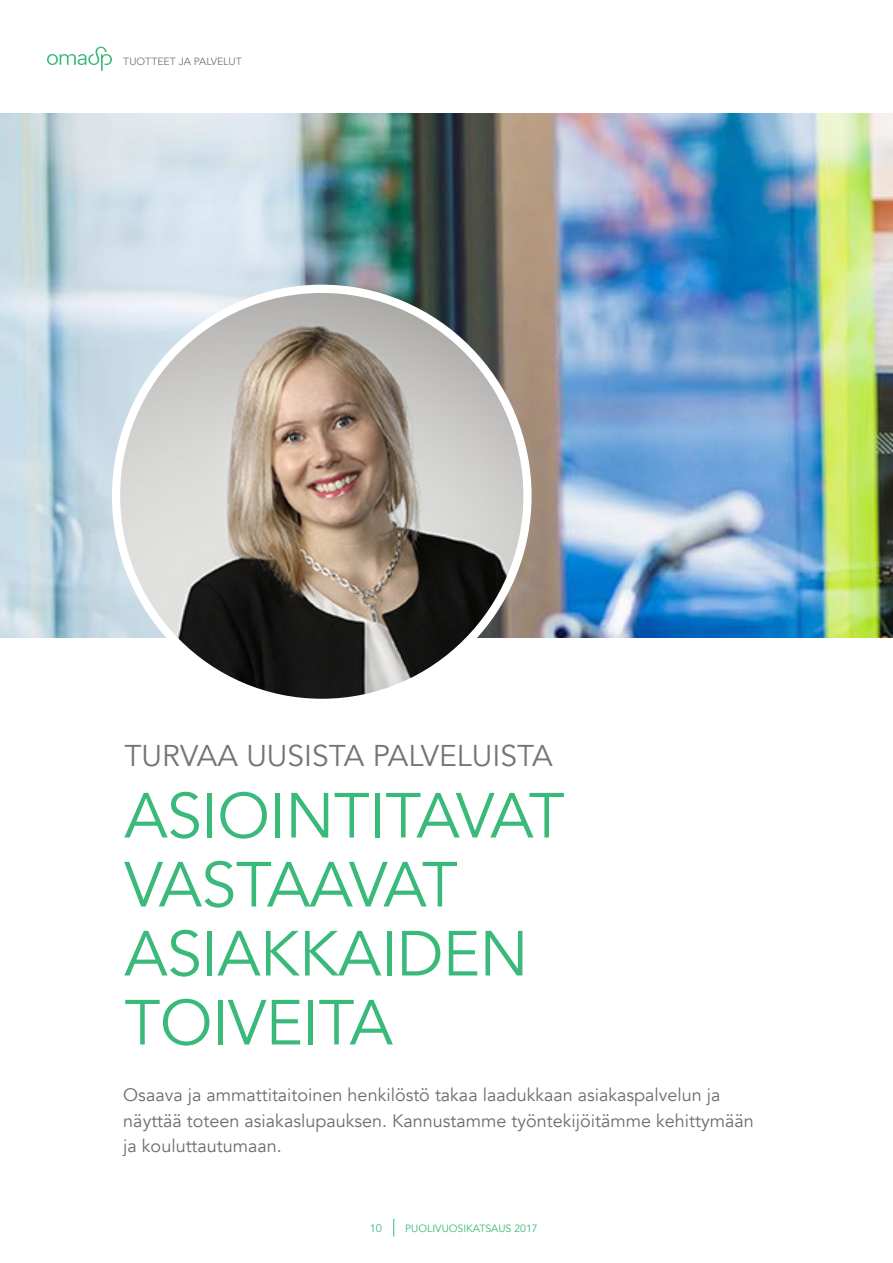
<style>
.page{position:relative;width:893px;height:1263px;background:#fff}
.page>*{position:absolute;margin:0;border:0;box-sizing:border-box;transform-origin:0 0}
.t1{font:63px/69px "Avenir";letter-spacing:-.01em;color:#39b97a}
.t2{font:30px "Avenir";color:#727678}
.t3{font:18px/25.5px "Avenir";color:#6c6d70}
.t4{font:10.95px "Avenir";color:#39b97a}
.t5{font:10.5px "Avenir";color:#39b97a}
.t6{font:10.5px "Avenir";color:#727678}
</style>
<div class="page">
<img style="left:0;top:114px;width:892px;height:524px">
<svg style="left:47px;top:47px;width:65px;height:24px"></svg>
<svg style="left:393px;top:1219px;width:1px;height:17px"></svg>
<img style="left:116px;top:289px;width:411px;height:409px">
<p class="t6" style="left:123px;top:55px;width:120px">TUOTTEET JA PALVELUT</p>
<h2 class="t2" style="left:124px;top:736px;width:430px">TURVAA UUSISTA PALVELUISTA</h2>
<h1 class="t1" style="left:124px;top:783px;width:442px">ASIOINTITAVAT<br>VASTAAVAT<br>ASIAKKAIDEN<br>TOIVEITA</h1>
<p class="t3" style="left:123px;top:1083px;width:632px">Osaava ja ammattitaitoinen henkilöstö takaa laadukkaan asiakaspalvelun ja näyttää toteen asiakaslupauksen. Kannustamme työntekijöitämme kehittymään ja kouluttautumaan.</p>
<p class="t4" style="left:370px;top:1221px;width:14px">10</p>
<p class="t5" style="left:405px;top:1221px;width:134px">PUOLIVUOSIKATSAUS 2017</p>
</div>
